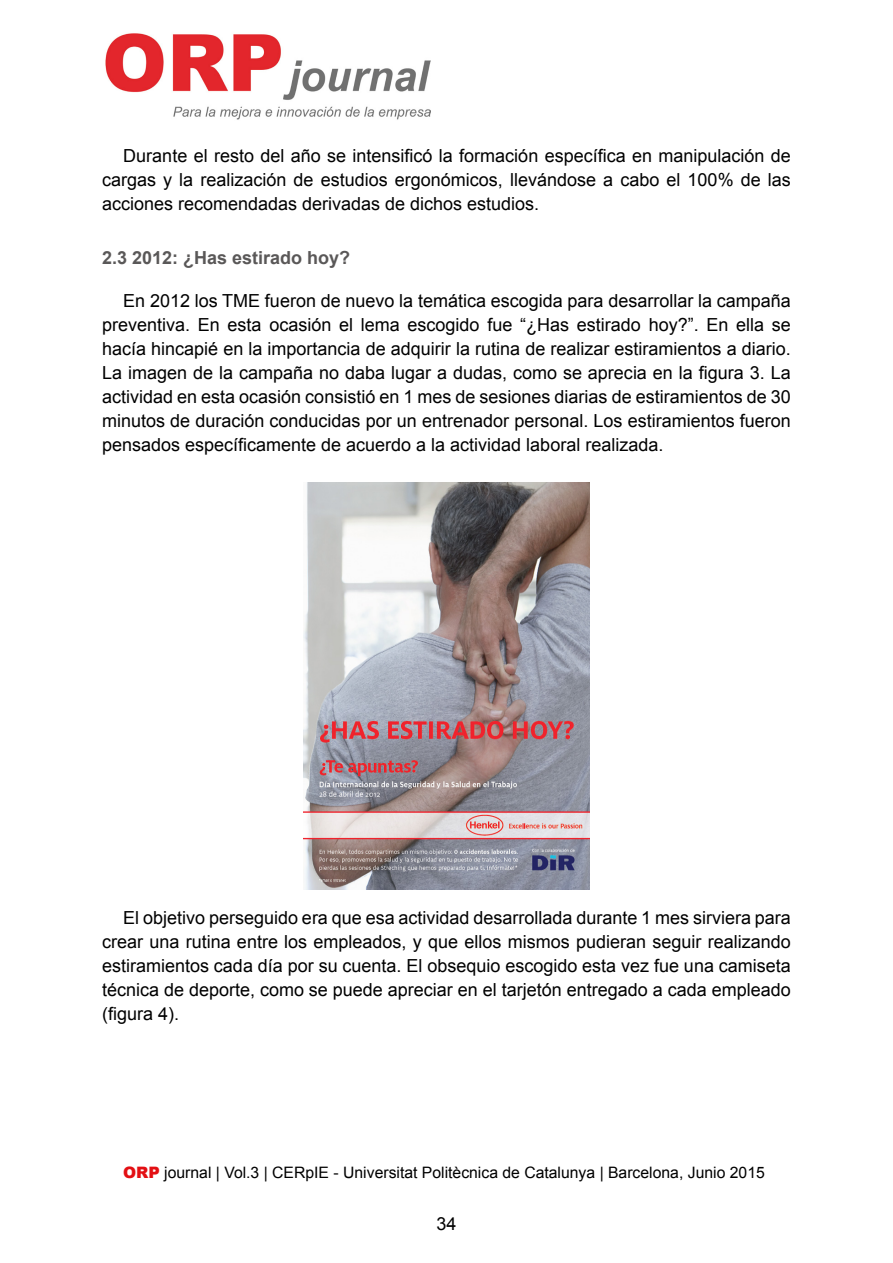
<style>
.page{position:relative;width:893px;height:1263px;background:#fff}
.page>*{position:absolute;margin:0;border:0;box-sizing:border-box;transform-origin:0 0}
.t1{font:18px/24px "Arial";color:#000;text-align:justify}
.t2{font:700 18px "Arial";color:#5a5858}
.t3{font:15.75px "Arial";color:#000}
.s1{font-weight:900;color:#e30f13}
</style>
<div class="page">
<img style="left:105px;top:33px;width:326px;height:87px">
<img style="left:304px;top:483px;width:285px;height:406px">
<p class="t1" style="left:102px;top:144px;width:690px;text-indent:21px">Durante el resto del año se intensificó la formación específica en manipulación de cargas y la realización de estudios ergonómicos, llevándose a cabo el 100% de las acciones recomendadas derivadas de dichos estudios.</p>
<p class="t2" style="left:102px;top:246px;width:250px">2.3 2012: ¿Has estirado hoy?</p>
<p class="t1" style="left:102px;top:288px;width:690px;text-indent:21px">En 2012 los TME fueron de nuevo la temática escogida para desarrollar la campaña preventiva. En esta ocasión el lema escogido fue “¿Has estirado hoy?”. En ella se hacía hincapié en la importancia de adquirir la rutina de realizar estiramientos a diario.<br>La imagen de la campaña no daba lugar a dudas, como se aprecia en la figura 3. La actividad en esta ocasión consistió en 1 mes de sesiones diarias de estiramientos de 30 minutos de duración conducidas por un entrenador personal. Los estiramientos fueron pensados específicamente de acuerdo a la actividad laboral realizada.</p>
<p class="t1" style="left:102px;top:906px;width:690px;text-indent:21px">El objetivo perseguido era que esa actividad desarrollada durante 1 mes sirviera para crear una rutina entre los empleados, y que ellos mismos pudieran seguir realizando estiramientos cada día por su cuenta. El obsequio escogido esta vez fue una camiseta técnica de deporte, como se puede apreciar en el tarjetón entregado a cada empleado (figura 4).</p>
<p class="t3" style="left:123px;top:1162px;width:643px"><span class="s1">ORP</span> journal | Vol.3 | CERpIE - Universitat Politècnica de Catalunya | Barcelona, Junio 2015</p>
<p class="t1" style="left:436px;top:1212px;width:22px">34</p>
</div>
